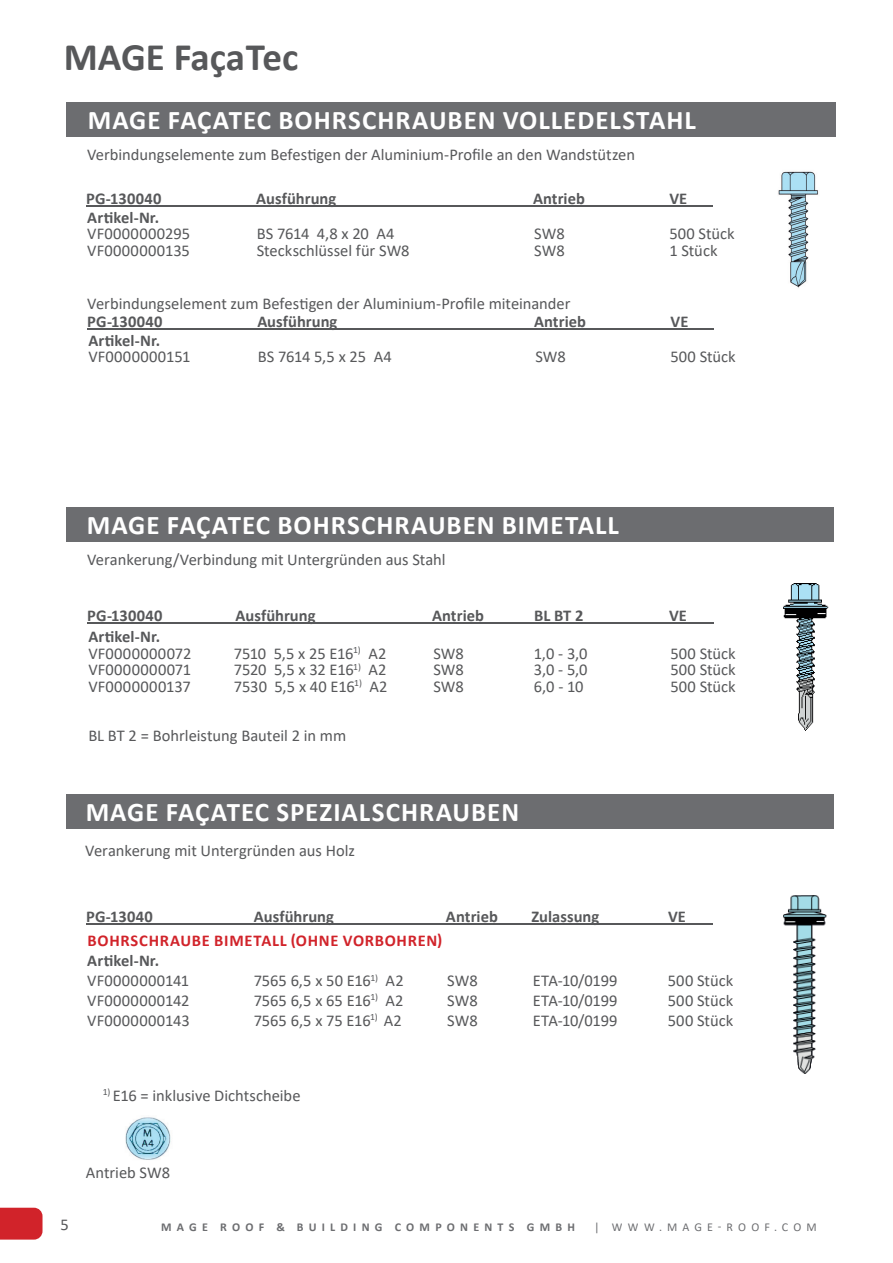
<style>
.page{position:relative;width:893px;height:1263px;background:#fff}
.page>*{position:absolute;margin:0;border:0;box-sizing:border-box;transform-origin:0 0}
.t1{font:700 39px "Calibri";color:#57585a}
.t2{font:700 27px "Calibri";letter-spacing:.035em;color:#fff}
.t3{font:16.5px "Calibri";color:#57585a}
.t4{font:700 16.5px "Calibri";letter-spacing:.005em;color:#57585a}
.t5{font:16.5px "Calibri";letter-spacing:.025em;color:#57585a}
.t6{font:700 16.5px "Calibri";letter-spacing:.04em;color:#d1232a}
.t7{font:700 12px "Calibri";letter-spacing:.435em;color:#6c6d70}
.t8{font:12px "Calibri";letter-spacing:.435em;color:#6c6d70}
</style>
<div class="page">
<svg style="left:0;top:1208px;width:43px;height:31px"></svg>
<div style="left:66px;top:102px;width:770px;height:34px;background:#6c6d70"></div>
<div style="left:66px;top:507px;width:767px;height:34px;background:#6c6d70"></div>
<div style="left:66px;top:794px;width:767px;height:34px;background:#6c6d70"></div>
<hr style="left:86px;top:923px;width:627px;height:1px;background:#57585a">
<hr style="left:86px;top:205px;width:627px;height:1px;background:#57585a">
<img style="left:778px;top:171px;width:41px;height:117px">
<hr style="left:87px;top:328px;width:627px;height:1px;background:#57585a">
<hr style="left:87px;top:622px;width:627px;height:2px;background:#57585a">
<img style="left:784px;top:583px;width:45px;height:147px">
<img style="left:125px;top:1117px;width:46px;height:43px">
<img style="left:784px;top:896px;width:43px;height:177px">
<h1 class="t1" style="left:64px;top:29px;width:236px">MAGE FaçaTec</h1>
<h2 class="t2" style="left:88px;top:101px;width:609px">MAGE FAÇATEC BOHRSCHRAUBEN VOLLEDELSTAHL</h2>
<p class="t3" style="left:87px;top:143px;width:549px">Verbindungselemente zum Befestigen der Aluminium-Profile an den Wandstützen</p>
<p class="t4" style="left:86px;top:187px;width:77px">PG-130040</p>
<p class="t4" style="left:256px;top:187px;width:82px">Ausführung</p>
<p class="t4" style="left:533px;top:187px;width:53px">Antrieb</p>
<p class="t4" style="left:669px;top:187px;width:19px">VE</p>
<p class="t4" style="left:87px;top:205px;width:74px">Artikel-Nr.</p>
<p class="t5" style="left:87px;top:222px;width:104px">VF0000000295</p>
<p class="t3" style="left:257px;top:222px;width:139px">BS 7614 4,8 x 20 A4</p>
<p class="t3" style="left:534px;top:222px;width:32px">SW8</p>
<p class="t3" style="left:669px;top:222px;width:67px">500 Stück</p>
<p class="t5" style="left:87px;top:239px;width:104px">VF0000000135</p>
<p class="t3" style="left:257px;top:239px;width:154px">Steckschlüssel für SW8</p>
<p class="t3" style="left:534px;top:239px;width:32px">SW8</p>
<p class="t3" style="left:669px;top:239px;width:50px">1 Stück</p>
<p class="t3" style="left:87px;top:292px;width:485px">Verbindungselement zum Befestigen der Aluminium-Profile miteinander</p>
<p class="t4" style="left:88px;top:329px;width:74px">Artikel-Nr.</p>
<p class="t5" style="left:88px;top:345px;width:104px">VF0000000151</p>
<p class="t3" style="left:258px;top:345px;width:135px">BS 7614 5,5 x 25 A4</p>
<p class="t3" style="left:535px;top:345px;width:32px">SW8</p>
<p class="t3" style="left:670px;top:345px;width:67px">500 Stück</p>
<p class="t4" style="left:87px;top:310px;width:77px">PG-130040</p>
<p class="t4" style="left:257px;top:310px;width:82px">Ausführung</p>
<p class="t4" style="left:534px;top:310px;width:53px">Antrieb</p>
<p class="t4" style="left:671px;top:310px;width:19px">VE</p>
<h2 class="t2" style="left:87px;top:506px;width:534px">MAGE FAÇATEC BOHRSCHRAUBEN BIMETALL</h2>
<p class="t3" style="left:87px;top:548px;width:360px">Verankerung/Verbindung mit Untergründen aus Stahl</p>
<p class="t4" style="left:87px;top:604px;width:77px">PG-130040</p>
<p class="t4" style="left:236px;top:604px;width:82px">Ausführung</p>
<p class="t4" style="left:432px;top:604px;width:53px">Antrieb</p>
<p class="t4" style="left:534px;top:604px;width:51px">BL BT 2</p>
<p class="t4" style="left:669px;top:604px;width:19px">VE</p>
<p class="t4" style="left:88px;top:625px;width:74px">Artikel-Nr.</p>
<p class="t5" style="left:88px;top:642px;width:105px">VF0000000072</p>
<p class="t3" style="left:234px;top:642px;width:154px">7510 5,5 x 25 E16<sup>1)</sup> A2</p>
<p class="t3" style="left:433px;top:642px;width:32px">SW8</p>
<p class="t3" style="left:534px;top:642px;width:55px">1,0 - 3,0</p>
<p class="t3" style="left:670px;top:642px;width:67px">500 Stück</p>
<p class="t5" style="left:88px;top:658px;width:104px">VF0000000071</p>
<p class="t3" style="left:234px;top:658px;width:154px">7520 5,5 x 32 E16<sup>1)</sup> A2</p>
<p class="t3" style="left:433px;top:658px;width:32px">SW8</p>
<p class="t3" style="left:534px;top:658px;width:55px">3,0 - 5,0</p>
<p class="t3" style="left:670px;top:658px;width:67px">500 Stück</p>
<p class="t5" style="left:88px;top:675px;width:104px">VF0000000137</p>
<p class="t3" style="left:234px;top:675px;width:155px">7530 5,5 x 40 E16<sup>1)</sup> A2</p>
<p class="t3" style="left:433px;top:675px;width:32px">SW8</p>
<p class="t3" style="left:534px;top:675px;width:51px">6,0 - 10</p>
<p class="t3" style="left:670px;top:675px;width:67px">500 Stück</p>
<p class="t3" style="left:88px;top:724px;width:259px">BL BT 2 = Bohrleistung Bauteil 2 in mm</p>
<h2 class="t2" style="left:86px;top:793px;width:435px">MAGE FAÇATEC SPEZIALSCHRAUBEN</h2>
<p class="t3" style="left:85px;top:839px;width:271px">Verankerung mit Untergründen aus Holz</p>
<p class="t4" style="left:86px;top:905px;width:68px">PG-13040</p>
<p class="t4" style="left:254px;top:905px;width:82px">Ausführung</p>
<p class="t4" style="left:446px;top:905px;width:53px">Antrieb</p>
<p class="t4" style="left:531px;top:905px;width:69px">Zulassung</p>
<p class="t4" style="left:668px;top:905px;width:19px">VE</p>
<p class="t6" style="left:88px;top:929px;width:356px">BOHRSCHRAUBE BIMETALL (OHNE VORBOHREN)</p>
<p class="t4" style="left:87px;top:949px;width:74px">Artikel-Nr.</p>
<p class="t5" style="left:87px;top:969px;width:103px">VF0000000141</p>
<p class="t3" style="left:254px;top:969px;width:151px">7565 6,5 x 50 E16<sup>1)</sup> A2</p>
<p class="t3" style="left:447px;top:969px;width:32px">SW8</p>
<p class="t3" style="left:533px;top:969px;width:86px">ETA-10/0199</p>
<p class="t3" style="left:668px;top:969px;width:67px">500 Stück</p>
<p class="t5" style="left:87px;top:989px;width:104px">VF0000000142</p>
<p class="t3" style="left:254px;top:989px;width:151px">7565 6,5 x 65 E16<sup>1)</sup> A2</p>
<p class="t3" style="left:447px;top:989px;width:32px">SW8</p>
<p class="t3" style="left:533px;top:989px;width:86px">ETA-10/0199</p>
<p class="t3" style="left:668px;top:989px;width:67px">500 Stück</p>
<p class="t5" style="left:87px;top:1009px;width:104px">VF0000000143</p>
<p class="t3" style="left:254px;top:1009px;width:150px">7565 6,5 x 75 E16<sup>1)</sup> A2</p>
<p class="t3" style="left:447px;top:1009px;width:32px">SW8</p>
<p class="t3" style="left:533px;top:1009px;width:86px">ETA-10/0199</p>
<p class="t3" style="left:668px;top:1009px;width:67px">500 Stück</p>
<p class="t3" style="left:103px;top:1083px;width:199px"><sup>1)</sup> E16 = inklusive Dichtscheibe</p>
<p class="t3" style="left:86px;top:1161px;width:86px">Antrieb SW8</p>
<p class="t3" style="left:61px;top:1213px;width:10px">5</p>
<p class="t7" style="left:161px;top:1219px;width:415px">MAGE ROOF &amp; BUILDING COMPONENTS GMBH</p>
<p class="t8" style="left:594px;top:1219px;width:224px">| WWW.MAGE-ROOF.COM</p>
</div>
